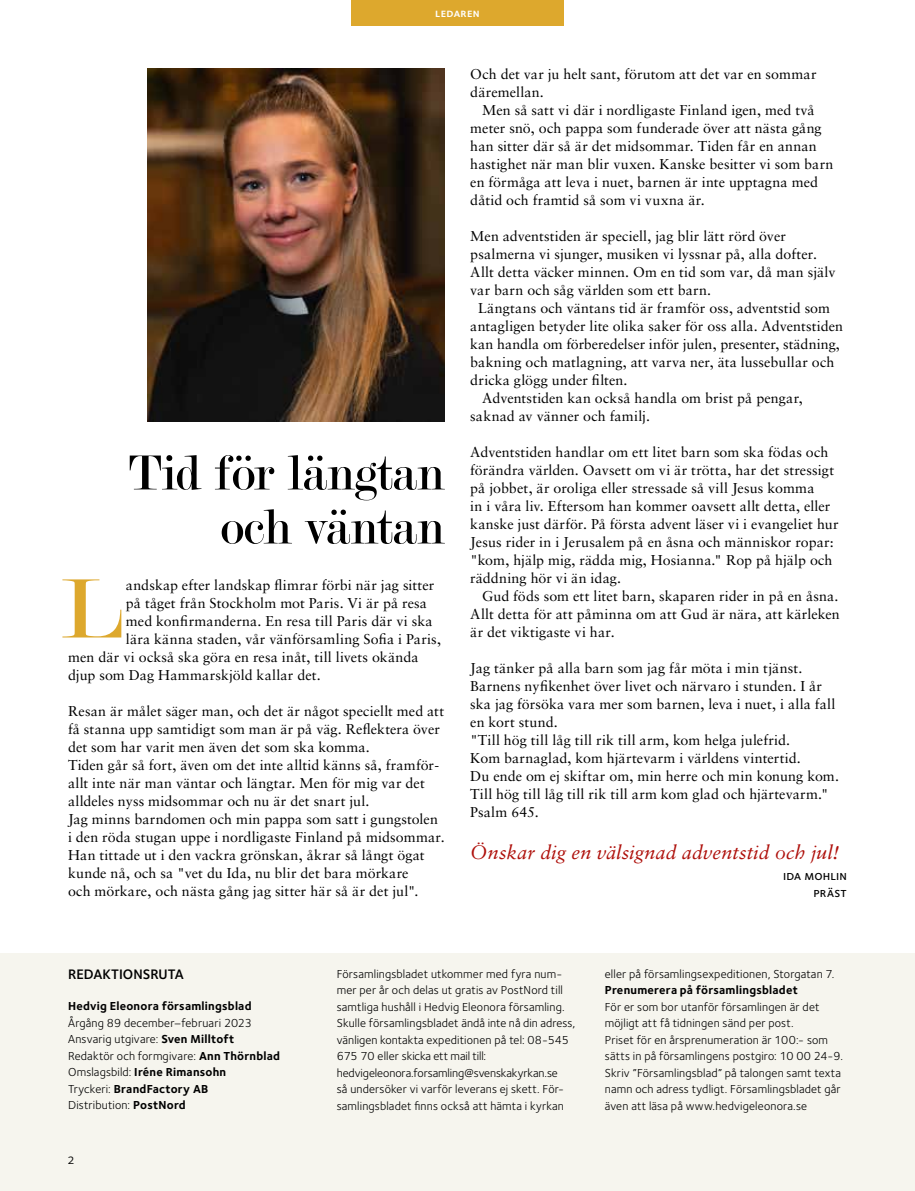
<style>
.page{position:relative;width:915px;height:1191px;background:#fff}
.page>*{position:absolute;margin:0;border:0;box-sizing:border-box;transform-origin:0 0}
.t1{font:90px "Modern";color:#dda82d}
.t2{font:52.5px/54px "Modern";letter-spacing:-.005em;color:#000;text-align:right}
.t3{font:italic 19.5px "Sabon LT Std";letter-spacing:.005em;color:#ae0f0a}
.t4{font:14.25px/18px "Sabon LT Std";letter-spacing:.01em;color:#000}
.t5{font:600 14.25px "Foundry Sterling";color:#000}
.t6{font:14.25px "Foundry Sterling Book OSF";color:#000}
.t7{font:13.5px/16.5px "Foundry Sterling Medium Expert";letter-spacing:.01em;color:#000;text-align:right}
.t8{font:12px/16.5px "Foundry Sterling";letter-spacing:.01em;color:#000}
.t9{font:700 12px "Foundry Sterling";letter-spacing:.02em;color:#000}
.t10{font:12px "Foundry Sterling Demi Expert";letter-spacing:.025em;color:#fff}
.s1{font-weight:700}
</style>
<div class="page">
<div style="left:0;top:953px;width:914px;height:238px;background:#f6f5ee"></div>
<img style="left:147px;top:68px;width:297px;height:353px">
<div style="left:351px;top:0;width:212px;height:26px;background:#dda82d"></div>
<p class="t10" style="left:435px;top:4px;width:46px">ledaren</p>
<h2 class="t2" style="left:129px;top:446px;width:317px">Tid för längtan och väntan</h2>
<p class="t4" style="left:126px;top:575px;width:310px">andskap efter landskap flimrar förbi när jag sitter</p>
<p class="t4" style="left:126px;top:593px;width:302px">på tåget från Stockholm mot Paris. Vi är på resa</p>
<p class="t4" style="left:126px;top:611px;width:308px">med konfirmanderna. En resa till Paris där vi ska</p>
<p class="t4" style="left:126px;top:629px;width:316px">lära känna staden, vår vänförsamling Sofia i Paris,</p>
<p class="t4" style="left:68px;top:647px;width:352px">men där vi också ska göra en resa inåt, till livets okända</p>
<p class="t4" style="left:68px;top:665px;width:254px">djup som Dag Hammarskjöld kallar det.</p>
<p class="t4" style="left:68px;top:701px;width:378px">Resan är målet säger man, och det är något speciellt med att få stanna upp samtidigt som man är på väg. Reflektera över det som har varit men även det som ska komma.<br>Tiden går så fort, även om det inte alltid känns så, framför&shy;allt inte när man väntar och längtar. Men för mig var det alldeles nyss midsommar och nu är det snart jul.<br>Jag minns barndomen och min pappa som satt i gungstolen i den röda stugan uppe i nordligaste Finland på midsommar.<br>Han tittade ut i den vackra grönskan, åkrar så långt ögat kunde nå, och sa "vet du Ida, nu blir det bara mörkare<br>och mörkare, och nästa gång jag sitter här så är det jul".</p>
<h1 class="t1" style="left:61px;top:564px;width:63px">L</h1>
<p class="t4" style="left:470px;top:65px;width:348px">Och det var ju helt sant, förutom att det var en sommar däremellan.</p>
<p class="t4" style="left:470px;top:101px;width:364px;text-indent:12px">Men så satt vi där i nordligaste Finland igen, med två meter snö, och pappa som funderade över att nästa gång han sitter där så är det midsommar. Tiden får en annan hastighet när man blir vuxen. Kanske besitter vi som barn en förmåga att leva i nuet, barnen är inte upptagna med dåtid och framtid så som vi vuxna är.</p>
<p class="t4" style="left:470px;top:227px;width:317px">Men adventstiden är speciell, jag blir lätt rörd över</p>
<p class="t4" style="left:470px;top:245px;width:348px">psalmerna vi sjunger, musiken vi lyssnar på, alla dofter.</p>
<p class="t4" style="left:470px;top:263px;width:367px">Allt detta väcker minnen. Om en tid som var, då man själv</p>
<p class="t4" style="left:470px;top:281px;width:242px">var barn och såg världen som ett barn.</p>
<p class="t4" style="left:478px;top:299px;width:353px">Längtans och väntans tid är framför oss, adventstid som</p>
<p class="t4" style="left:470px;top:317px;width:374px">antagligen betyder lite olika saker för oss alla. Adventstiden</p>
<p class="t4" style="left:470px;top:335px;width:371px">kan handla om förberedelser inför julen, presenter, städning,</p>
<p class="t4" style="left:470px;top:353px;width:365px">bakning och matlagning, att varva ner, äta lussebullar och</p>
<p class="t4" style="left:470px;top:371px;width:159px">dricka glögg under filten.</p>
<p class="t4" style="left:482px;top:389px;width:322px">Adventstiden kan också handla om brist på pengar,</p>
<p class="t4" style="left:470px;top:407px;width:181px">saknad av vänner och familj.</p>
<p class="t4" style="left:470px;top:443px;width:370px">Adventstiden handlar om ett litet barn som ska födas och förändra världen. Oavsett om vi är trötta, har det stressigt på jobbet, är oroliga eller stressade så vill Jesus komma<br>in i våra liv. Eftersom han kommer oavsett allt detta, eller kanske just därför. På första advent läser vi i evangeliet hur Jesus rider in i Jerusalem på en åsna och människor ropar: "kom, hjälp mig, rädda mig, Hosianna." Rop på hjälp och räddning hör vi än idag.</p>
<p class="t4" style="left:470px;top:587px;width:371px;text-align:justify;text-indent:12px">Gud föds som ett litet barn, skaparen rider in på en åsna.<br>Allt detta för att påminna om att Gud är nära, att kärleken är det viktigaste vi har.</p>
<p class="t4" style="left:470px;top:659px;width:370px">Jag tänker på alla barn som jag får möta i min tjänst.<br>Barnens nyfikenhet över livet och närvaro i stunden. I år ska jag försöka vara mer som barnen, leva i nuet, i alla fall en kort stund.<br>"Till hög till låg till rik till arm, kom helga julefrid.<br>Kom barnaglad, kom hjärtevarm i världens vintertid.<br>Du ende om ej skiftar om, min herre och min konung kom.<br>Till hög till låg till rik till arm kom glad och hjärtevarm." Psalm 645.</p>
<h3 class="t3" style="left:470px;top:841px;width:370px">Önskar dig en välsignad adventstid och jul!</h3>
<p class="t7" style="left:782px;top:867px;width:65px">ida mohlin präst</p>
<p class="t5" style="left:68px;top:964px;width:117px">REDAKTIONSRUTA</p>
<p class="t9" style="left:68px;top:997px;width:185px">Hedvig Eleonora församlingsblad</p>
<p class="t8" style="left:68px;top:1014px;width:213px">Årgång 89 december–februari 2023<br>Ansvarig utgivare: <span class="s1">Sven Milltoft<br></span>Redaktör och formgivare: <span class="s1">Ann Thörnblad<br></span>Omslagsbild: <span class="s1">Iréne Rimansohn<br></span>Tryckeri: <span class="s1">BrandFactory AB<br></span>Distribution: <span class="s1">PostNord</span></p>
<p class="t6" style="left:68px;top:1148px;width:8px">2</p>
<p class="t8" style="left:336px;top:965px;width:240px">Församlingsbladet utkommer med fyra num&shy;mer per år och delas ut gratis av PostNord till samtliga hushåll i Hedvig Eleonora församling.<br>Skulle församlingsbladet ändå inte nå din adress, vänligen kontakta expeditionen på tel: 08-545<br>675 70 eller skicka ett mail till: hedvigeleonora.forsamling@svenskakyrkan.se<br>så undersöker vi varför leverans ej skett. För&shy;samlingsbladet finns också att hämta i kyrkan</p>
<p class="t8" style="left:604px;top:965px;width:231px">eller på församlingsexpeditionen, Storgatan 7.</p>
<p class="t9" style="left:604px;top:981px;width:194px">Prenumerera på församlingsbladet</p>
<p class="t8" style="left:604px;top:998px;width:239px">För er som bor utanför församlingen är det möjligt att få tidningen sänd per post.<br>Priset för en årsprenumeration är 100:- som sätts in på församlingens postgiro: 10 00 24-9.<br>Skriv ”Församlingsblad” på talongen samt texta namn och adress tydligt. Församlingsbladet går även att läsa på www.hedvigeleonora.se</p>
</div>
